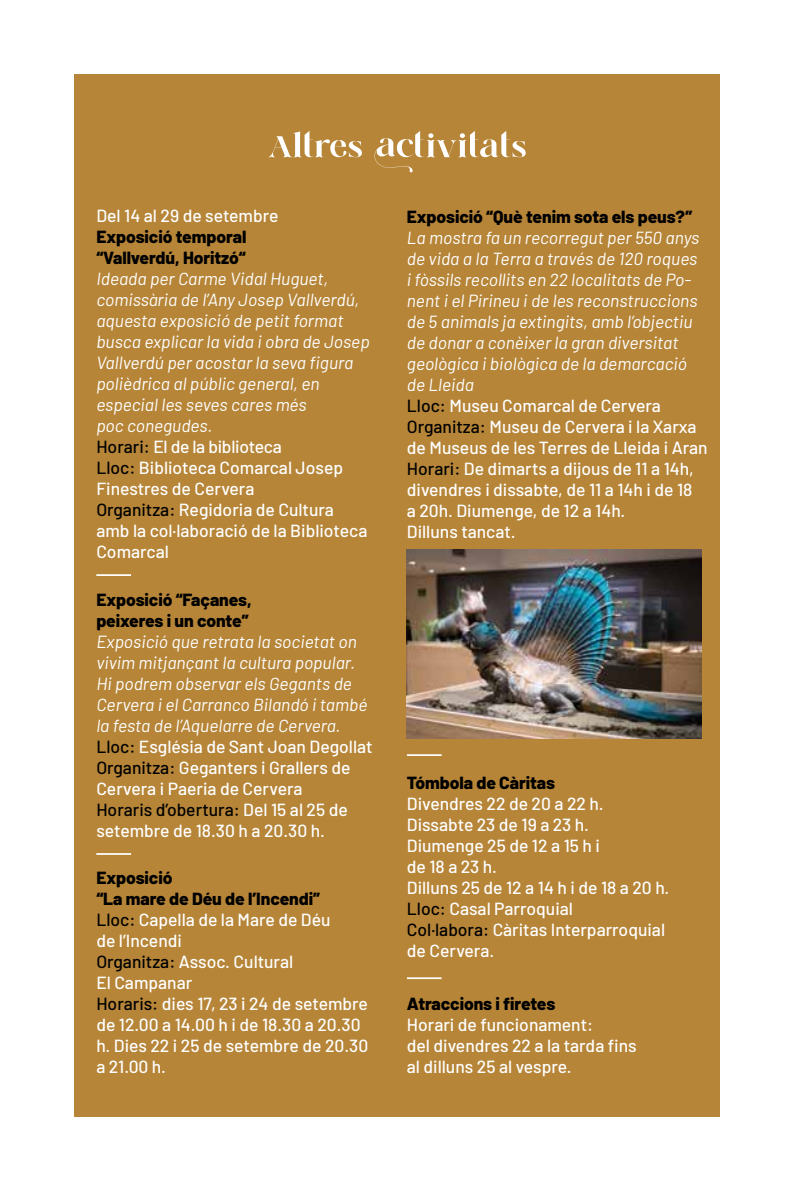
<style>
.page{position:relative;width:794px;height:1191px;background:#fff}
.page>*{position:absolute;margin:0;border:0;box-sizing:border-box;transform-origin:0 0}
.t1{font:italic 17.5px/21px "Barlow";color:#fff}
.t2{font:500 17.5px/21px "Barlow";color:#fff}
.t3{font:800 17.5px/21px "Barlow";letter-spacing:-.005em;color:#000}
.s1{font-weight:500;font-style:normal;color:#000}
.s2{font-weight:500;font-style:normal}
.s3{font-weight:800;color:#000}
.s4{color:#000}
</style>
<div class="page">
<div style="left:74px;top:74px;width:645px;height:1042px;background:#b68538"></div>
<hr style="left:96px;top:574px;width:35px;height:2px;background:#fff">
<hr style="left:407px;top:754px;width:34px;height:2px;background:#fff">
<hr style="left:407px;top:977px;width:34px;height:2px;background:#fff">
<hr style="left:96px;top:853px;width:35px;height:2px;background:#fff">
<svg style="left:269px;top:131px;width:93px;height:26px"></svg>
<svg style="left:374px;top:131px;width:152px;height:41px"></svg>
<img style="left:407px;top:549px;width:294px;height:190px">
<p class="t2" style="left:96px;top:204px;width:184px">Del 14 al 29 de setembre</p>
<p class="t3" style="left:96px;top:225px;width:151px">Exposició temporal “Vallverdú, Horitzó“</p>
<p class="t1" style="left:96px;top:267px;width:275px">Ideada per Carme Vidal Huguet, comissària de l’Any Josep Vallverdú, aquesta exposició de petit format busca explicar la vida i obra de Josep<br>Vallverdú per acostar la seva figura polièdrica al públic general, en especial les seves cares més<br>poc conegudes.<br><span class="s1">Horari:</span> <span class="s2">El de la biblioteca<br></span><span class="s1">Lloc:</span> <span class="s2">Biblioteca Comarcal Josep<br>Finestres de Cervera<br></span><span class="s1">Organitza:</span> <span class="s2">Regidoria de Cultura amb la col·laboració de la Biblioteca<br>Comarcal</span></p>
<p class="t3" style="left:96px;top:588px;width:157px">Exposició “Façanes, peixeres i un conte”</p>
<p class="t1" style="left:96px;top:630px;width:278px">Exposició que retrata la societat on vivim mitjançant la cultura popular.<br>Hi podrem observar els Gegants de Cervera i el Carranco Bilandó i també la festa de l’Aquelarre de Cervera.<br><span class="s1">Lloc:</span> <span class="s2">Església de Sant Joan Degollat </span><span class="s1">Organitza:</span> <span class="s2">Geganters i Grallers de Cervera i Paeria de Cervera<br></span><span class="s1">Horaris d’obertura:</span> <span class="s2">Del 15 al 25 de setembre de 18.30 h a 20.30 h.</span></p>
<p class="t2" style="left:96px;top:866px;width:273px"><span class="s3">Exposició<br>“La mare de Déu de l’Incendi”<br></span><span class="s4">Lloc:</span> Capella de la Mare de Déu<br>de l’Incendi<br><span class="s4">Organitza:</span> Assoc. Cultural<br>El Campanar<br><span class="s4">Horaris:</span> dies 17, 23 i 24 de setembre de 12.00 a 14.00 h i de 18.30 a 20.30 h. Dies 22 i 25 de setembre de 20.30 a 21.00 h.</p>
<p class="t3" style="left:407px;top:205px;width:287px">Exposició “Què tenim sota els peus?”</p>
<p class="t1" style="left:407px;top:226px;width:302px">La mostra fa un recorregut per 550 anys de vida a la Terra a través de 120 roques<br>i fòssils recollits en 22 localitats de Po&shy;nent i el Pirineu i de les reconstruccions de 5 animals ja extingits, amb l’objectiu de donar a conèixer la gran diversitat geològica i biològica de la demarcació de Lleida<br><span class="s1">Lloc:</span> <span class="s2">Museu Comarcal de Cervera </span><span class="s1">Organitza:</span> <span class="s2">Museu de Cervera i la Xarxa de Museus de les Terres de Lleida i Aran </span><span class="s1">Horari:</span> <span class="s2">De dimarts a dijous de 11 a 14h, divendres i dissabte, de 11 a 14h i de 18<br>a 20h. Diumenge, de 12 a 14h.<br>Dilluns tancat.</span></p>
<p class="t3" style="left:407px;top:771px;width:150px">Tómbola de Càritas</p>
<p class="t2" style="left:407px;top:792px;width:264px">Divendres 22 de 20 a 22 h.<br>Dissabte 23 de 19 a 23 h.<br>Diumenge 25 de 12 a 15 h i<br>de 18 a 23 h.<br>Dilluns 25 de 12 a 14 h i de 18 a 20 h.<br><span class="s4">Lloc:</span> Casal Parroquial<br><span class="s4">Col·labora:</span> Càritas Interparroquial de Cervera.</p>
<p class="t3" style="left:407px;top:992px;width:150px">Atraccions i firetes</p>
<p class="t2" style="left:407px;top:1013px;width:231px">Horari de funcionament:<br>del divendres 22 a la tarda fins al dilluns 25 al vespre.</p>
</div>
